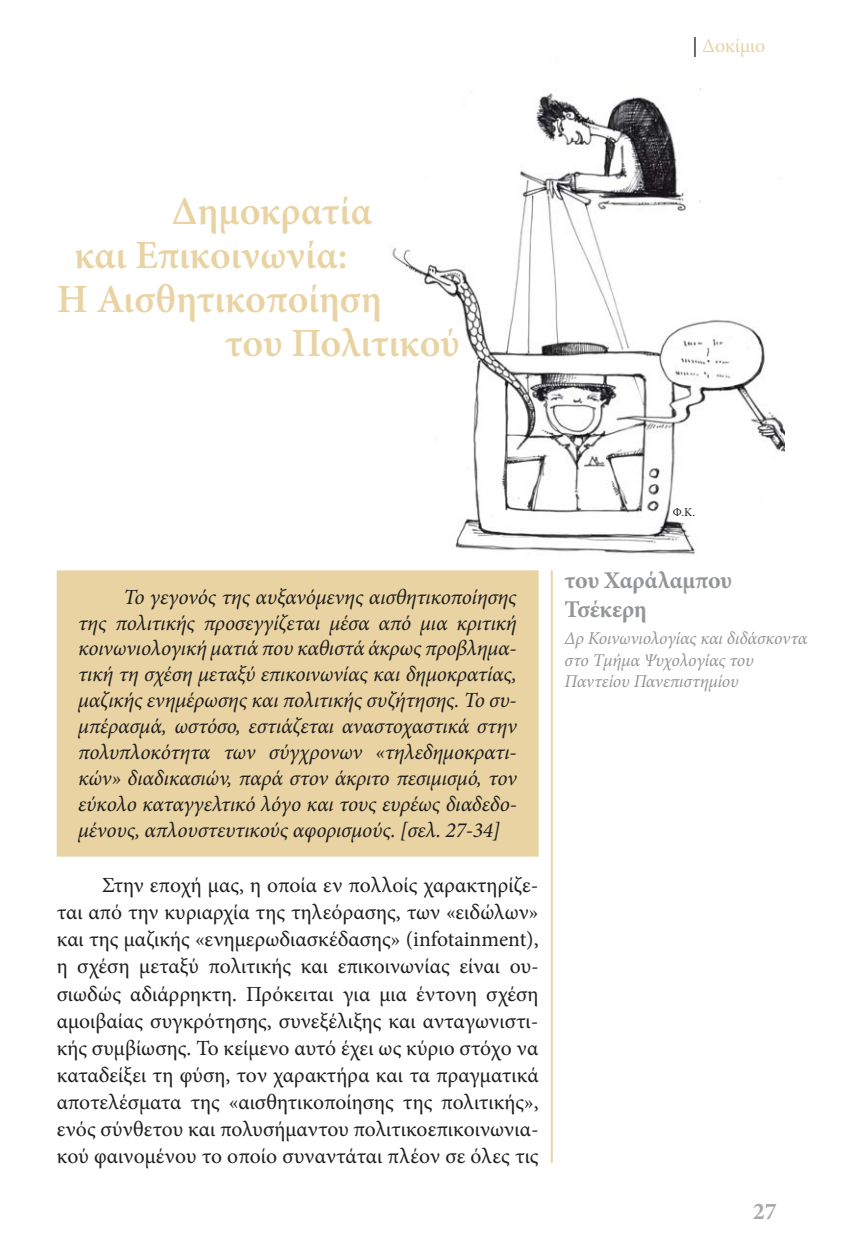
<style>
.page{position:relative;width:850px;height:1248px;background:#fff}
.page>*{position:absolute;margin:0;border:0;box-sizing:border-box;transform-origin:0 0}
.t1{font:600 40px "Minion Pro";color:#e9d3a2}
.t2{font:700 24px/28.8px "Minion Pro";letter-spacing:-.01em;color:#939597}
.t3{font:700 24px "Minion Pro";color:#a6a9ab}
.t4{font:21.6px/27px "Minion Pro";color:#1f1d1d;text-align:justify}
.t5{font:italic 21.6px/26px "Minion Pro";letter-spacing:-.01em;color:#1f1d1d;text-align:justify}
.t6{font:20px "Minion Pro";color:#e9d3a2}
.t7{font:italic 18px/21.6px "Minion Pro";letter-spacing:-.01em;color:#939597}
.t8{font:12px "Minion Pro";color:#1f1d1d}
.s1{color:#1f1d1d}
</style>
<div class="page">
<img style="left:392px;top:88px;width:392px;height:491px">
<div style="left:58px;top:571px;width:480px;height:285px;background:#e9d3a2"></div>
<div style="left:57px;top:570px;width:482px;height:287px;border:2px solid #e9d3a2"></div>
<hr style="left:551px;top:570px;width:2px;height:593px;background:#e9d3a2">
<h1 class="t1" style="left:172px;top:187px;width:202px">Δημοκρατία</h1>
<h1 class="t1" style="left:74px;top:231px;width:275px">και Επικοινωνία:</h1>
<h1 class="t1" style="left:57px;top:275px;width:327px">Η Αισθητικοποίηση</h1>
<h1 class="t1" style="left:225px;top:319px;width:237px">του Πολιτικού</h1>
<p class="t6" style="left:692px;top:38px;width:74px"><span class="s1">|</span> Δοκίμιο</p>
<p class="t5" style="left:78px;top:586px;width:440px;text-indent:45px">Το γεγονός της αυξανόμενης αισθητικοποίησης της πολιτικής προσεγγίζεται μέσα από μια κριτική κοινωνιολογική ματιά που καθιστά άκρως προβλημα&shy;τική τη σχέση μεταξύ επικοινωνίας και δημοκρατίας, μαζικής ενημέρωσης και πολιτικής συζήτησης. Το συ&shy;μπέρασμά, ωστόσο, εστιάζεται αναστοχαστικά στην πολυπλοκότητα των σύγχρονων «τηλεδημοκρατι&shy;κών» διαδικασιών, παρά στον άκριτο πεσιμισμό, τον εύκολο καταγγελτικό λόγο και τους ευρέως διαδεδο&shy;μένους, απλουστευτικούς αφορισμούς. [σελ. 27-34]</p>
<p class="t4" style="left:57px;top:874px;width:484px;text-indent:45px">Στην εποχή μας, η οποία εν πολλοίς χαρακτηρίζε&shy;ται από την κυριαρχία της τηλεόρασης, των «ειδώλων» και της μαζικής «ενημερωδιασκέδασης» (infotainment), η σχέση μεταξύ πολιτικής και επικοινωνίας είναι ου&shy;σιωδώς αδιάρρηκτη. Πρόκειται για μια έντονη σχέση αμοιβαίας συγκρότησης, συνεξέλιξης και ανταγωνιστι&shy;κής συμβίωσης. Το κείμενο αυτό έχει ως κύριο στόχο να καταδείξει τη φύση, τον χαρακτήρα και τα πραγματικά αποτελέσματα της «αισθητικοποίησης της πολιτικής», ενός σύνθετου και πολυσήμαντου πολιτικοεπικοινωνια&shy;κού φαινομένου το οποίο συναντάται πλέον σε όλες τις</p>
<p class="t8" style="left:673px;top:508px;width:24px">Φ.Κ.</p>
<p class="t2" style="left:565px;top:565px;width:169px">του Χαράλαμπου<br>Τσέκερη</p>
<p class="t7" style="left:565px;top:629px;width:244px">Δρ Κοινωνιολογίας και διδάσκοντα στο Τμήμα Ψυχολογίας του<br>Παντείου Πανεπιστημίου</p>
<p class="t3" style="left:753px;top:1196px;width:25px">27</p>
</div>
